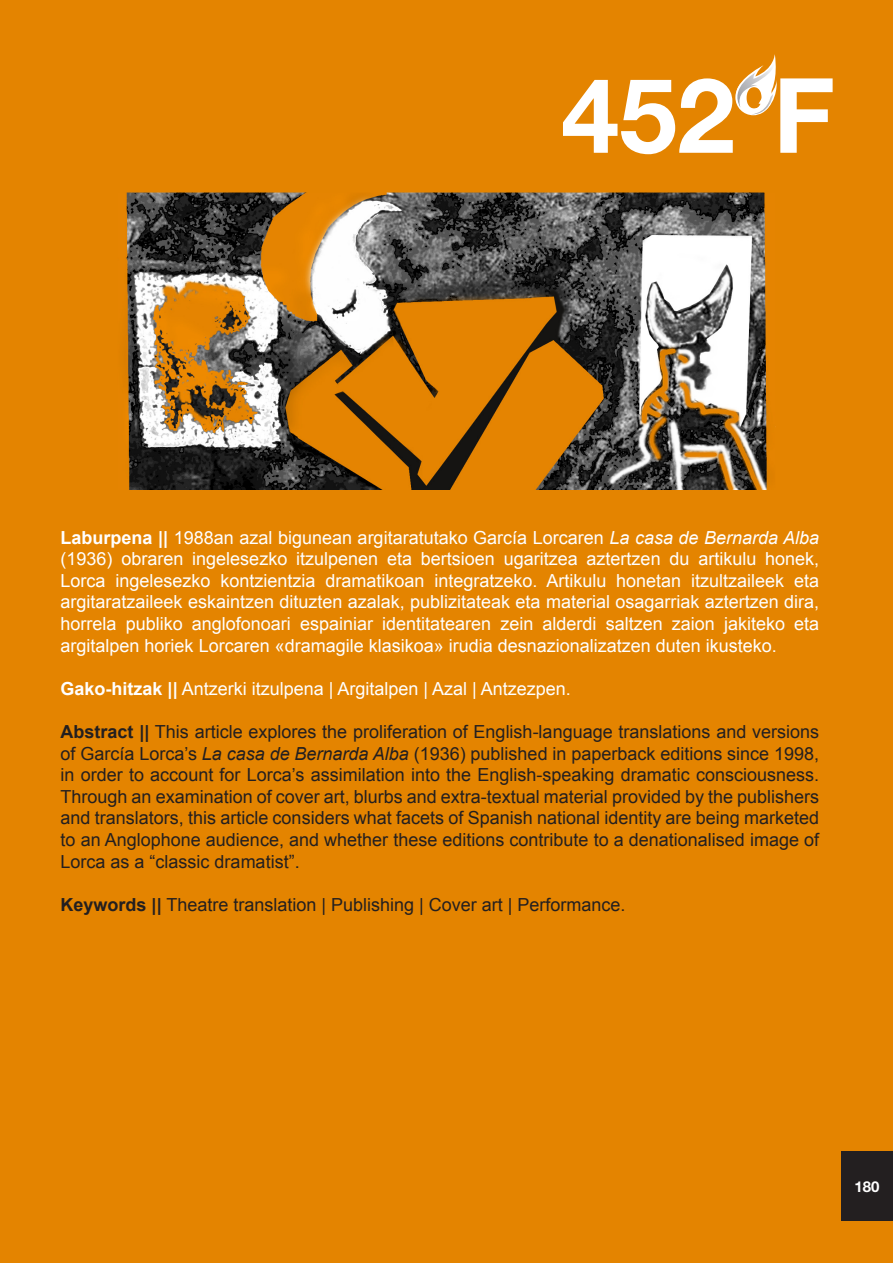
<style>
.page{position:relative;width:893px;height:1263px;background:#e48400}
.page>*{position:absolute;margin:0;border:0;box-sizing:border-box;transform-origin:0 0}
.t1{font:700 104.1px "Helvetica Neue";color:#fff}
.Estilo_de_párrafo_1{font:18px/21.6px "Arial";color:#231f20;text-align:justify}
.Estilo_de_párrafo_1-2{font:18px/21.6px "Arial";color:#fff;text-align:justify}
.t2{font:700 15px "Helvetica Neue";color:#fff}
.s1{font-weight:700}
.s2{font-style:italic}
</style>
<div class="page">
<div style="left:841px;top:1151px;width:52px;height:70px;background:#231f20"></div>
<svg style="left:728px;top:54px;width:51px;height:61px"></svg>
<img style="left:119px;top:194px;width:655px;height:296px">
<h1 class="t1" style="left:561px;top:51px;width:275px">452ºF</h1>
<p class="Estilo_de_párrafo_1-2" style="left:61px;top:527px;width:760px"><span class="s1">Laburpena ||</span> 1988an azal bigunean argitaratutako García Lorcaren <span class="s2">La casa de Bernarda Alba </span>(1936) obraren ingelesezko itzulpenen eta bertsioen ugaritzea aztertzen du artikulu honek, Lorca ingelesezko kontzientzia dramatikoan integratzeko. Artikulu honetan itzultzaileek eta argitaratzaileek eskaintzen dituzten azalak, publizitateak eta material osagarriak aztertzen dira, horrela publiko anglofonoari espainiar identitatearen zein alderdi saltzen zaion jakiteko eta argitalpen horiek Lorcaren «dramagile klasikoa» irudia desnazionalizatzen duten ikusteko.</p>
<p class="Estilo_de_párrafo_1-2" style="left:61px;top:678px;width:512px"><span class="s1">Gako-hitzak ||</span> Antzerki itzulpena | Argitalpen | Azal | Antzezpen.</p>
<p class="Estilo_de_párrafo_1" style="left:61px;top:721px;width:760px"><span class="s1">Abstract ||</span> This article explores the proliferation of English-language translations and versions of García Lorca’s <span class="s2">La casa de Bernarda Alba</span> (1936) published in paperback editions since 1998, in order to account for Lorca’s assimilation into the English-speaking dramatic consciousness.<br>Through an examination of cover art, blurbs and extra-textual material provided by the publishers and translators, this article considers what facets of Spanish national identity are being marketed to an Anglophone audience, and whether these editions contribute to a denationalised image of Lorca as a “classic dramatist”.</p>
<p class="Estilo_de_párrafo_1" style="left:61px;top:894px;width:566px"><span class="s1">Keywords ||</span> Theatre translation | Publishing | Cover art | Performance.</p>
<p class="t2" style="left:854px;top:1177px;width:27px">180</p>
</div>
